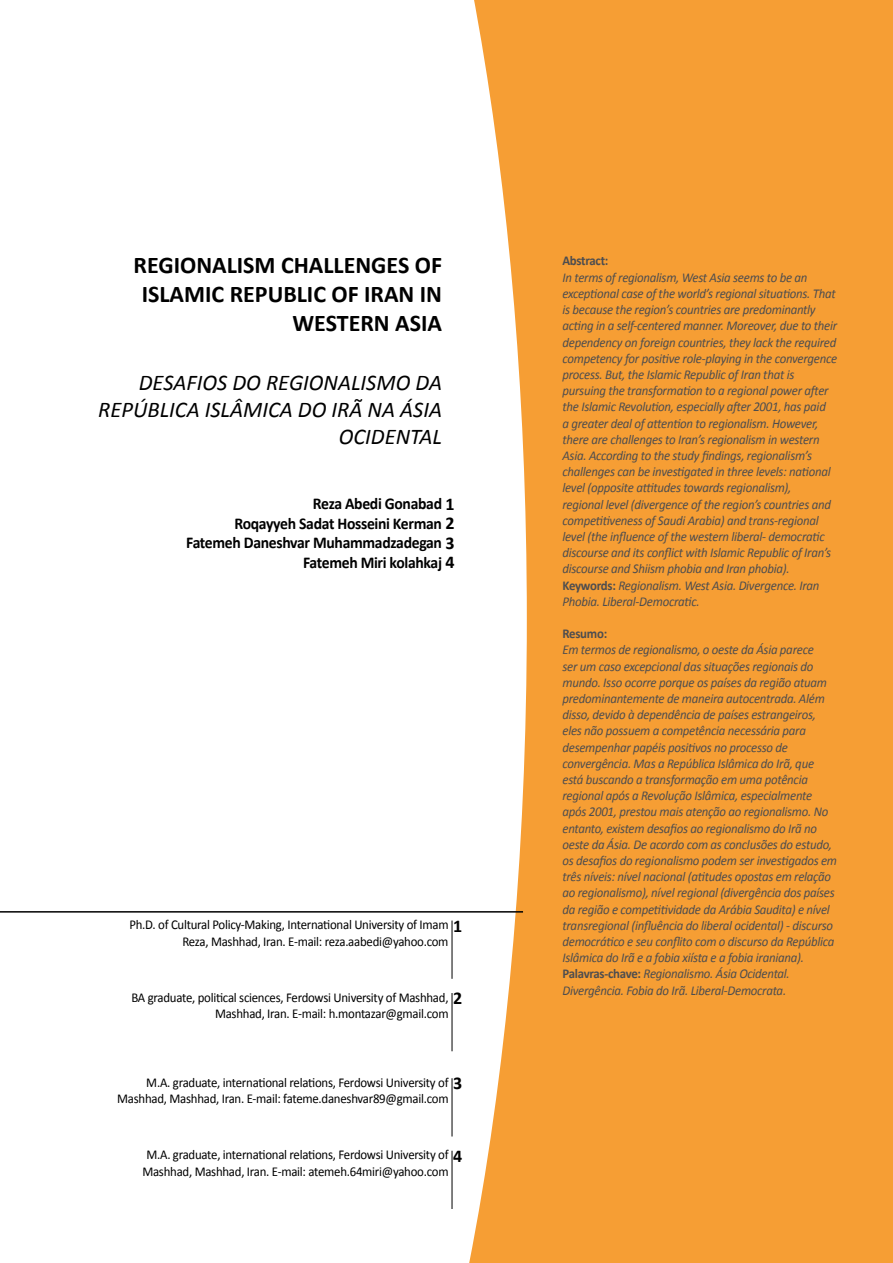
<style>
.page{position:relative;width:893px;height:1263px;background:#fff}
.page>*{position:absolute;margin:0;border:0;box-sizing:border-box;transform-origin:0 0}
.t1{font:700 24px/28.8px "Calibri";color:#000;text-align:right}
.t2{font:italic 22.5px/27px "Calibri";color:#000;text-align:right}
.t3{font:700 18px "Calibri";color:#000}
.t4{font:700 16.5px/19.8px "Calibri";letter-spacing:-.02em;color:#000;text-align:right;scale:.95 1}
.t5{font:italic 13.5px/16.2px "Calibri";letter-spacing:-.02em;color:#4d4d4f;scale:.95 1}
.t6{font:13.5px/16.2px "Calibri";letter-spacing:-.02em;color:#000;text-align:right;scale:.95 1}
.t7{font:700 13.5px "Calibri";letter-spacing:-.02em;color:#4d4d4f;scale:.95 1}
.s1{font-size:18px}
.s2{font-weight:700;font-style:normal}
</style>
<div class="page">
<svg style="left:469px;top:0;width:424px;height:1263px;background:#f6a747"></svg>
<hr style="left:0;top:911px;width:523px;height:1px;background:#000">
<hr style="left:452px;top:920px;width:1px;height:59px;background:#000">
<hr style="left:452px;top:1078px;width:1px;height:58px;background:#000">
<hr style="left:452px;top:993px;width:1px;height:58px;background:#000">
<hr style="left:452px;top:1151px;width:1px;height:58px;background:#000">
<h1 class="t1" style="left:134px;top:251px;width:310px">REGIONALISM CHALLENGES OF<br>ISLAMIC REPUBLIC OF IRAN IN<br>WESTERN ASIA</h1>
<h2 class="t2" style="left:98px;top:369px;width:345px">DESAFIOS DO REGIONALISMO DA<br>REPÚBLICA ISLÂMICA DO IRÃ NA ÁSIA<br>OCIDENTAL</h2>
<p class="t4" style="left:186px;top:493px;width:284px">Reza Abedi Gonabad <span class="s1">1<br></span>Roqayyeh Sadat Hosseini Kerman <span class="s1">2<br></span>Fatemeh Daneshvar Muhammadzadegan <span class="s1">3<br></span>Fatemeh Miri kolahkaj <span class="s1">4</span></p>
<p class="t6" style="left:129px;top:917px;width:337px">Ph.D. of Cultural Policy-Making, International University of Imam<br>Reza, Mashhad, Iran. E-mail: reza.aabedi@yahoo.com</p>
<h3 class="t3" style="left:453px;top:914px;width:11px">1</h3>
<p class="t6" style="left:131px;top:989px;width:335px">BA graduate, political sciences, Ferdowsi University of Mashhad,<br>Mashhad, Iran. E-mail: h.montazar@gmail.com</p>
<h3 class="t3" style="left:453px;top:986px;width:11px">2</h3>
<p class="t6" style="left:117px;top:1074px;width:350px">M.A. graduate, international relations, Ferdowsi University of<br>Mashhad, Mashhad, Iran. E-mail: fateme.daneshvar89@gmail.com</p>
<h3 class="t3" style="left:453px;top:1072px;width:11px">3</h3>
<p class="t6" style="left:142px;top:1147px;width:324px;text-align:left">M.A. graduate, international relations, Ferdowsi University of<br>Mashhad, Mashhad, Iran. E-mail: atemeh.64miri@yahoo.com</p>
<h3 class="t3" style="left:453px;top:1144px;width:11px">4</h3>
<p class="t7" style="left:562px;top:252px;width:50px">Abstract:</p>
<p class="t5" style="left:562px;top:269px;width:291px">In terms of regionalism, West Asia seems to be an exceptional case of the world’s regional situations. That is because the region’s countries are predominantly acting in a self-centered manner. Moreover, due to their dependency on foreign countries, they lack the required competency for positive role-playing in the convergence process. But, the Islamic Republic of Iran that is pursuing the transformation to a regional power after the Islamic Revolution, especially after 2001, has paid<br>a greater deal of attention to regionalism. However, there are challenges to Iran’s regionalism in western Asia. According to the study findings, regionalism’s challenges can be investigated in three levels: national level (opposite attitudes towards regionalism),<br>regional level (divergence of the region’s countries and competitiveness of Saudi Arabia) and trans-regional level (the influence of the western liberal- democratic discourse and its conflict with Islamic Republic of Iran’s discourse and Shiism phobia and Iran phobia).<br><span class="s2">Keywords:</span> Regionalism. West Asia. Divergence. Iran Phobia. Liberal-Democratic.</p>
<p class="t7" style="left:562px;top:625px;width:49px">Resumo:</p>
<p class="t5" style="left:562px;top:641px;width:291px">Em termos de regionalismo, o oeste da Ásia parece<br>ser um caso excepcional das situações regionais do mundo. Isso ocorre porque os países da região atuam predominantemente de maneira autocentrada. Além disso, devido à dependência de países estrangeiros, eles não possuem a competência necessária para desempenhar papéis positivos no processo de convergência. Mas a República Islâmica do Irã, que está buscando a transformação em uma potência regional após a Revolução Islâmica, especialmente após 2001, prestou mais atenção ao regionalismo. No entanto, existem desafios ao regionalismo do Irã no oeste da Ásia. De acordo com as conclusões do estudo, os desafios do regionalismo podem ser investigados em três níveis: nível nacional (atitudes opostas em relação ao regionalismo), nível regional (divergência dos países da região e competitividade da Arábia Saudita) e nível transregional (influência do liberal ocidental) - discurso democrático e seu conflito com o discurso da República Islâmica do Irã e a fobia xiísta e a fobia iraniana).<br><span class="s2">Palavras-chave:</span> Regionalismo. Ásia Ocidental.<br>Divergência. Fobia do Irã. Liberal-Democrata.</p>
</div>
